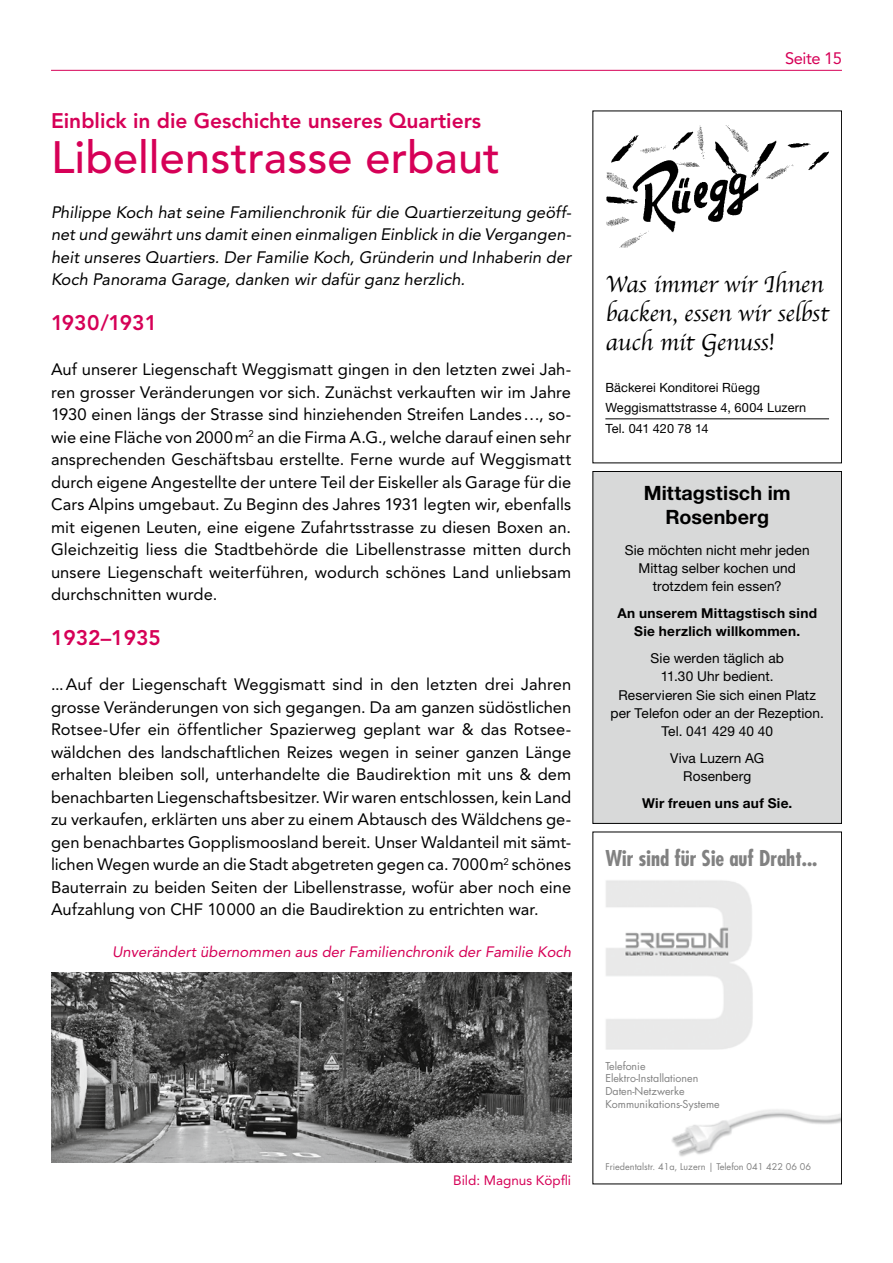
<style>
.page{position:relative;width:893px;height:1263px;background:#fff}
.page>*{position:absolute;margin:0;border:0;box-sizing:border-box;transform-origin:0 0}
.t1{font:500 45px "Avenir";letter-spacing:.005em;color:#d60057}
.t2{font:24.3px/28.8px "Apple Chancery";letter-spacing:-.01em;color:#000}
.t3{font:700 condensed 21.3px "Futura Std";color:#818181}
.t4{font:800 21px "Avenir";color:#d60057}
.t5{font:700 19.65px/23.7px "Helvetica Neue LT Std";letter-spacing:.005em;color:#000;text-align:center}
.t6{font:16.5px/22.5px "Avenir";color:#000;text-align:justify}
.t7{font:italic 16.5px/22.5px "Avenir";letter-spacing:.005em;color:#000;text-align:justify}
.t8{font:16.5px "Avenir";letter-spacing:-.03em;color:#d60057}
.t9{font:italic 15px "Avenir";color:#d60057}
.t10{font:13.65px/18.1px "Helvetica Neue LT Std";letter-spacing:.01em;color:#000;text-align:center}
.t11{font:700 13.65px/18.1px "Helvetica Neue LT Std";letter-spacing:.02em;color:#000;text-align:center}
.t12{font:13.5px "Avenir";color:#d60057}
.t13{font:12.75px/21px "Helvetica Neue LT Std";letter-spacing:.01em;color:#000}
.t14{font:10.65px/12.8px "Futura Std";color:#818181}
.t15{font:9.15px "Futura Std";color:#818181}
</style>
<div class="page">
<hr style="left:51px;top:70px;width:791px;height:1px;background:#d60057">
<hr style="left:605px;top:418px;width:224px;height:1px;background:#000">
<img style="left:606px;top:125px;width:223px;height:123px">
<div style="left:593px;top:471px;width:249px;height:352px;background:#d8d9d9"></div>
<div style="left:592px;top:471px;width:250px;height:353px;border:1px solid #000"></div>
<img style="left:671px;top:1109px;width:169px;height:48px">
<img style="left:606px;top:880px;width:147px;height:169px">
<img style="left:51px;top:972px;width:520px;height:191px">
<p class="t4" style="left:51px;top:108px;width:432px">Einblick in die Geschichte unseres Quartiers</p>
<h1 class="t1" style="left:51px;top:131px;width:451px">Libellenstrasse erbaut</h1>
<p class="t7" style="left:51px;top:201px;width:522px">Philippe Koch hat seine Familienchronik für die Quartierzeitung geöff&shy;net und gewährt uns damit einen einmaligen Einblick in die Vergangen&shy;heit unseres Quartiers. Der Familie Koch, Gründerin und Inhaberin der Koch Panorama Garage, danken wir dafür ganz herzlich.</p>
<p class="t4" style="left:51px;top:310px;width:108px">1930/1931</p>
<p class="t6" style="left:51px;top:358px;width:522px">Auf unserer Liegenschaft Weggismatt gingen in den letzten zwei Jah&shy;ren grosser Veränderungen vor sich. Zunächst verkauften wir im Jahre 1930 einen längs der Strasse sind hinziehenden Streifen Landes…, so&shy;wie eine Fläche von 2000m<sup>2</sup> an die Firma A.G., welche darauf einen sehr ansprechenden Geschäftsbau erstellte. Ferne wurde auf Weggismatt durch eigene Angestellte der untere Teil der Eiskeller als Garage für die Cars Alpins umgebaut. Zu Beginn des Jahres 1931 legten wir, ebenfalls mit eigenen Leuten, eine eigene Zufahrtsstrasse zu diesen Boxen an.<br>Gleichzeitig liess die Stadtbehörde die Libellenstrasse mitten durch unsere Liegenschaft weiterführen, wodurch schönes Land unliebsam durchschnitten wurde.</p>
<p class="t4" style="left:51px;top:625px;width:111px">1932–1935</p>
<p class="t6" style="left:51px;top:673px;width:522px">...Auf der Liegenschaft Weggismatt sind in den letzten drei Jahren grosse Veränderungen von sich gegangen. Da am ganzen südöstlichen Rotsee-Ufer ein öffentlicher Spazierweg geplant war &amp; das Rotsee&shy;wäldchen des landschaftlichen Reizes wegen in seiner ganzen Länge erhalten bleiben soll, unterhandelte die Baudirektion mit uns &amp; dem benachbarten Liegenschaftsbesitzer. Wir waren entschlossen, kein Land zu verkaufen, erklärten uns aber zu einem Abtausch des Wäldchens ge&shy;gen benachbartes Gopplismoosland bereit. Unser Waldanteil mit sämt&shy;lichen Wegen wurde an die Stadt abgetreten gegen ca. 7000m<sup>2</sup> schönes Bauterrain zu beiden Seiten der Libellenstrasse, wofür aber noch eine Aufzahlung von CHF 10000 an die Baudirektion zu entrichten war.</p>
<p class="t9" style="left:112px;top:943px;width:461px">Unverändert übernommen aus der Familienchronik der Familie Koch</p>
<p class="t8" style="left:785px;top:48px;width:58px">Seite 15</p>
<h2 class="t2" style="left:605px;top:270px;width:225px">Was immer wir Ihnen backen, essen wir selbst auch mit Genuss!</h2>
<p class="t13" style="left:605px;top:376px;width:202px">Bäckerei Konditorei Rüegg<br>Weggismattstrasse 4, 6004 Luzern<br>Tel. 041 420 78 14</p>
<p class="t5" style="left:644px;top:481px;width:148px">Mittagstisch im<br>Rosenberg</p>
<p class="t10" style="left:625px;top:541px;width:186px">Sie möchten nicht mehr jeden<br>Mittag selber kochen und trotzdem fein essen?</p>
<p class="t11" style="left:617px;top:604px;width:201px">An unserem Mittagstisch sind<br>Sie herzlich willkommen.</p>
<p class="t10" style="left:610px;top:649px;width:215px">Sie werden täglich ab<br>11.30 Uhr bedient.<br>Reservieren Sie sich einen Platz per Telefon oder an der Rezeption.<br>Tel. 041 429 40 40</p>
<p class="t10" style="left:670px;top:749px;width:96px">Viva Luzern AG<br>Rosenberg</p>
<p class="t11" style="left:642px;top:794px;width:152px">Wir freuen uns auf Sie.</p>
<p class="t3" style="left:605px;top:845px;width:214px">Wir sind für Sie auf Draht...</p>
<p class="t12" style="left:453px;top:1173px;width:120px">Bild: Magnus Köpfli</p>
<p class="t14" style="left:605px;top:1059px;width:116px">Telefonie<br>Elektro-Installationen<br>Daten-Netzwerke<br>Kommunikations-Systeme</p>
<p class="t15" style="left:605px;top:1161px;width:207px">Friedentalstr. 41a, Luzern | Telefon 041 422 06 06</p>
</div>
